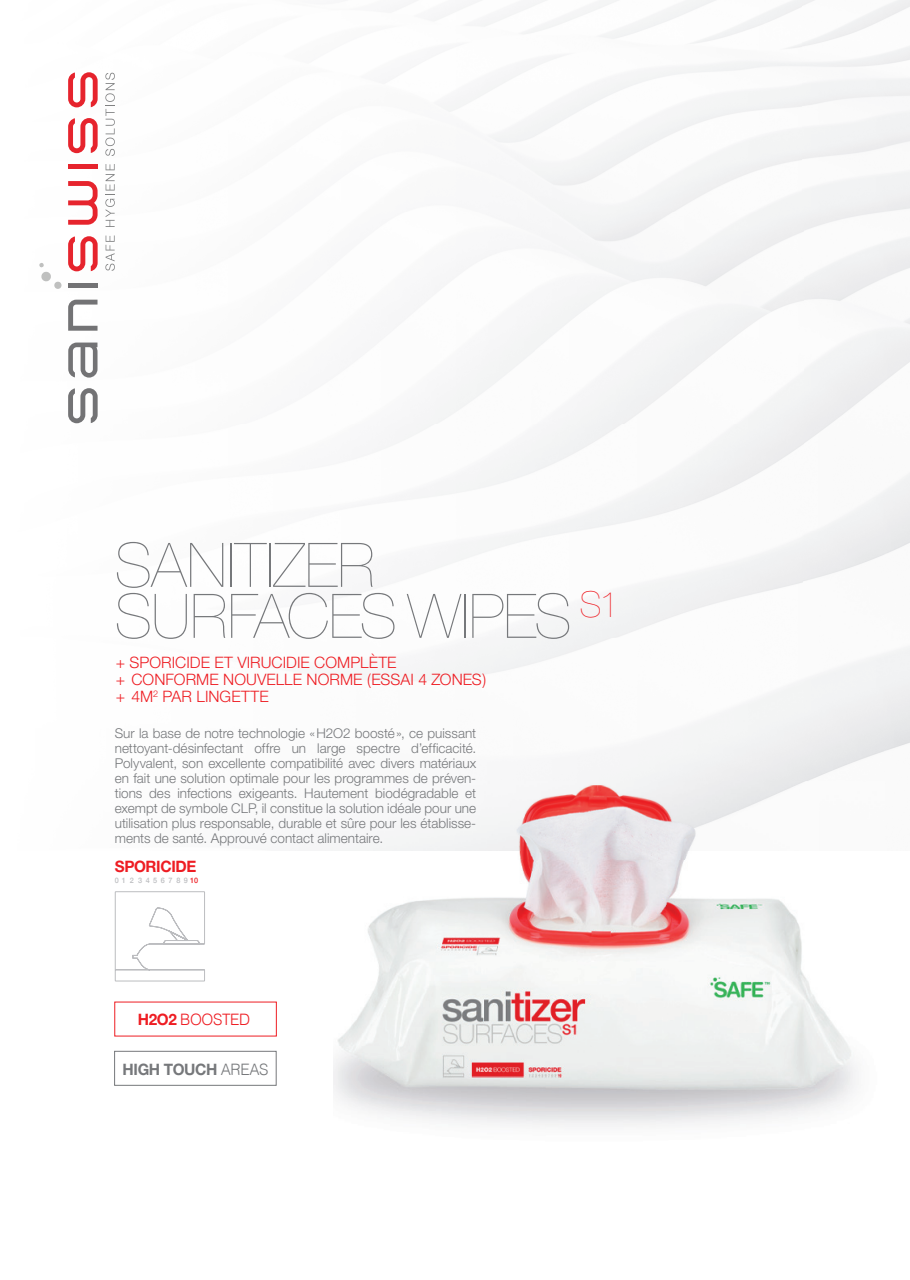
<style>
.page{position:relative;width:910px;height:1280px;background:#fff}
.page>*{position:absolute;margin:0;border:0;box-sizing:border-box;transform-origin:0 0}
.t1{font:200 61.5px/51px "Helvetica Neue";color:#76787b}
.t2{font:300 15.75px/17.2px "Helvetica Neue";letter-spacing:.005em;color:#ee1d23}
.t3{font:700 15.75px "Helvetica Neue LT Std";letter-spacing:-.025em;color:#76787b}
.t4{font:300 15.75px "Helvetica";letter-spacing:-.025em;color:#ee1d23}
.t5{font:700 15.75px "Helvetica Neue LT Std";letter-spacing:-.025em;color:#ee1d23}
.t6{font:300 13.5px/15px "Helvetica Neue";color:#76787b;text-align:justify}
.t7{font:500 7.5px "Helvetica Neue";color:#bcbdc0}
.s1{color:#ee1d23}
.s2{font-family:"Helvetica Neue LT Std";font-weight:700}
.s3{font-family:"Helvetica";font-weight:300}
</style>
<div class="page">
<div style="left:114px;top:1051px;width:163px;height:35px;border:1px solid #76787b"></div>
<svg style="left:114px;top:891px;width:91px;height:91px"></svg>
<img style="left:334px;top:781px;width:551px;height:346px">
<svg style="left:105px;top:235px;width:10px;height:36px"></svg>
<svg style="left:105px;top:164px;width:10px;height:63px"></svg>
<svg style="left:105px;top:73px;width:10px;height:83px"></svg>
<svg style="left:39px;top:263px;width:23px;height:26px"></svg>
<svg style="left:68px;top:300px;width:30px;height:31px"></svg>
<div style="left:68px;top:283px;width:30px;height:5px;background:#737375"></div>
<svg style="left:68px;top:343px;width:30px;height:35px"></svg>
<svg style="left:68px;top:388px;width:30px;height:35px"></svg>
<div style="left:68px;top:164px;width:30px;height:5px;background:#e6242d"></div>
<svg style="left:68px;top:181px;width:30px;height:44px"></svg>
<svg style="left:68px;top:236px;width:30px;height:35px"></svg>
<svg style="left:68px;top:118px;width:30px;height:35px"></svg>
<svg style="left:68px;top:72px;width:30px;height:35px"></svg>
<h1 class="t1" style="left:115px;top:538px;width:506px">SANITIZER<br>SURFACES WIPES <sup>S1</sup></h1>
<p class="t2" style="left:116px;top:653px;width:372px">+ SPORICIDE ET VIRUCIDIE COMPLÈTE<br>+ CONFORME NOUVELLE NORME (ESSAI 4 ZONES) + 4M<sup>2</sup> PAR LINGETTE</p>
<p class="t6" style="left:115px;top:725px;width:363px">Sur la base de notre technologie « H2O2 boosté », ce puissant nettoyant-désinfectant offre un large spectre d’efficacité.<br>Polyvalent, son excellente compatibilité avec divers matériaux en fait une solution optimale pour les programmes de préven&shy;tions des infections exigeants. Hautement biodégradable et exempt de symbole CLP, il constitue la solution idéale pour une utilisation plus responsable, durable et sûre pour les établisse&shy;ments de santé. Approuvé contact alimentaire.</p>
<p class="t5" style="left:115px;top:857px;width:83px">SPORICIDE</p>
<p class="t7" style="left:115px;top:874px;width:85px">0 1 2 3 4 5 6 7 8 9 <span class="s1">10</span></p>
<p class="t4" style="left:138px;top:1006px;width:114px"><span class="s2">H2O2</span> BOOSTED</p>
<p class="t3" style="left:123px;top:1059px;width:147px">HIGH TOUCH <span class="s3">AREAS</span></p>
</div>
